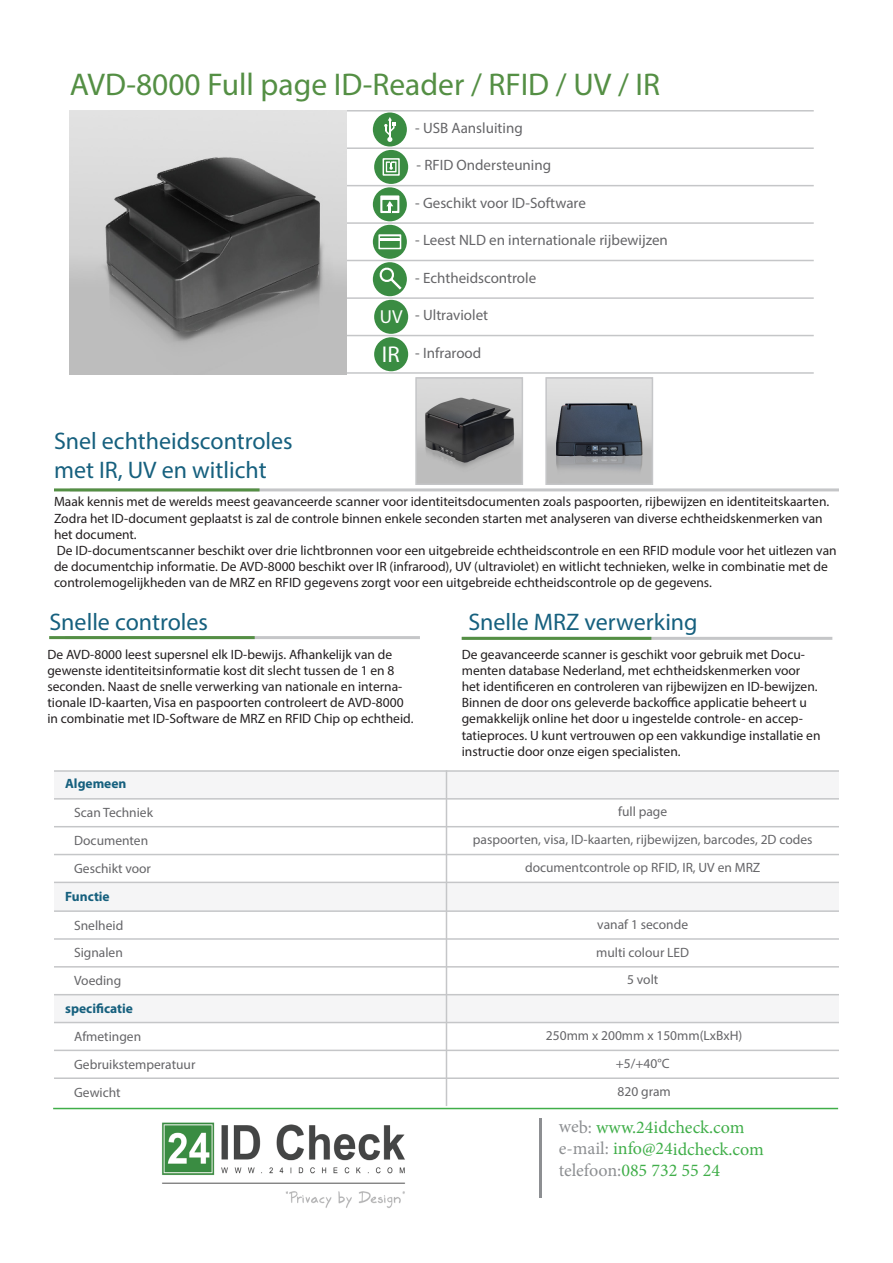
<style>
.page{position:relative;width:893px;height:1263px;background:#fff}
.page>*{position:absolute;margin:0;border:0;box-sizing:border-box;transform-origin:0 0}
.t1{font:31.5px "Myriad Pro";color:#548f44}
.t2{font:24px "Myriad Pro";color:#16607e}
.t3{font:22.95px "Myriad Pro";color:#fff}
.t4{font:18.9px "Myriad Pro";color:#fff}
.t5{font:18px/21.6px "Minion Pro";letter-spacing:-.005em;color:#40ae49}
.t6{font:15px "Myriad Pro";color:#656568}
.t7{font:13.5px/16.2px "Myriad Pro";color:#231f20}
.t8{font:13.5px "Myriad Pro";color:#656568}
.t9{font:700 13.5px "Myriad Pro";color:#16607e}
.s1{color:#8d8f92}
</style>
<div class="page">
<hr style="left:539px;top:1119px;width:3px;height:79px;background:#8d8f92">
<hr style="left:53px;top:1108px;width:785px;height:1px;background:#40ae49">
<img style="left:162px;top:1122px;width:243px;height:86px">
<hr style="left:65px;top:636px;width:355px;height:3px;background:#c5c6c8">
<hr style="left:462px;top:637px;width:370px;height:3px;background:#c5c6c8">
<hr style="left:70px;top:488px;width:769px;height:3px;background:#c5c6c8">
<hr style="left:54px;top:488px;width:206px;height:3px;background:#548f44">
<hr style="left:49px;top:636px;width:206px;height:3px;background:#548f44">
<hr style="left:462px;top:637px;width:189px;height:3px;background:#548f44">
<hr style="left:346px;top:185px;width:468px;height:1px;background:#c5c6c8">
<hr style="left:346px;top:147px;width:468px;height:2px;background:#c5c6c8">
<hr style="left:346px;top:110px;width:468px;height:2px;background:#c5c6c8">
<hr style="left:346px;top:297px;width:468px;height:2px;background:#c5c6c8">
<hr style="left:346px;top:222px;width:468px;height:2px;background:#c5c6c8">
<hr style="left:346px;top:335px;width:468px;height:1px;background:#c5c6c8">
<hr style="left:346px;top:260px;width:468px;height:1px;background:#c5c6c8">
<hr style="left:346px;top:372px;width:468px;height:2px;background:#c5c6c8">
<div style="left:373px;top:112px;width:34px;height:34px;background:#3a8c42;border-radius:50%"></div>
<svg style="left:384px;top:117px;width:11px;height:25px"></svg>
<div style="left:373px;top:225px;width:34px;height:34px;background:#3a8c42;border-radius:50%"></div>
<div style="left:378px;top:234px;width:23px;height:15px;background:#fff"></div>
<div style="left:380px;top:236px;width:20px;height:12px;background:#3a8c42"></div>
<hr style="left:380px;top:238px;width:20px;height:3px;background:#fff">
<div style="left:374px;top:150px;width:34px;height:34px;background:#3a8c42;border-radius:50%"></div>
<svg style="left:383px;top:158px;width:17px;height:18px"></svg>
<svg style="left:384px;top:160px;width:14px;height:14px"></svg>
<div style="left:386px;top:161px;width:10px;height:11px;background:#e4efe5"></div>
<div style="left:387px;top:163px;width:8px;height:8px;background:#3a8c42"></div>
<svg style="left:389px;top:161px;width:6px;height:9px"></svg>
<div style="left:373px;top:187px;width:34px;height:34px;background:#3a8c42;border-radius:50%"></div>
<svg style="left:380px;top:195px;width:19px;height:18px"></svg>
<div style="left:382px;top:200px;width:15px;height:11px;background:#3a8c42"></div>
<svg style="left:386px;top:201px;width:7px;height:12px"></svg>
<div style="left:374px;top:300px;width:34px;height:34px;background:#3a8c42;border-radius:50%"></div>
<div style="left:374px;top:337px;width:34px;height:34px;background:#3a8c42;border-radius:50%"></div>
<div style="left:54px;top:771px;width:785px;height:28px;background:#f5f5f6"></div>
<div style="left:54px;top:882px;width:785px;height:29px;background:#f5f5f6"></div>
<div style="left:54px;top:995px;width:785px;height:27px;background:#f5f5f6"></div>
<hr style="left:54px;top:770px;width:785px;height:2px;background:#c5c6c8">
<hr style="left:446px;top:770px;width:1px;height:336px;background:#c5c6c8">
<hr style="left:54px;top:798px;width:785px;height:1px;background:#c5c6c8">
<hr style="left:54px;top:826px;width:785px;height:1px;background:#c5c6c8">
<hr style="left:54px;top:854px;width:785px;height:1px;background:#c5c6c8">
<hr style="left:54px;top:882px;width:785px;height:1px;background:#c5c6c8">
<hr style="left:54px;top:910px;width:785px;height:2px;background:#c5c6c8">
<hr style="left:54px;top:938px;width:785px;height:2px;background:#c5c6c8">
<hr style="left:54px;top:966px;width:785px;height:1px;background:#c5c6c8">
<hr style="left:54px;top:994px;width:785px;height:1px;background:#c5c6c8">
<hr style="left:54px;top:1022px;width:785px;height:1px;background:#c5c6c8">
<hr style="left:54px;top:1049px;width:785px;height:2px;background:#c5c6c8">
<hr style="left:54px;top:1077px;width:785px;height:2px;background:#c5c6c8">
<img style="left:418px;top:380px;width:102px;height:102px">
<div style="left:415px;top:377px;width:108px;height:108px;border:2px solid #c5c6c8"></div>
<img style="left:548px;top:380px;width:102px;height:102px">
<div style="left:545px;top:377px;width:108px;height:108px;border:2px solid #c5c6c8"></div>
<div style="left:373px;top:262px;width:34px;height:34px;background:#3a8c42;border-radius:50%"></div>
<svg style="left:379px;top:267px;width:23px;height:23px"></svg>
<img style="left:70px;top:111px;width:276px;height:263px">
<p class="t1" style="left:70px;top:65px;width:592px">AVD-8000 Full page ID-Reader / RFID / UV / IR</p>
<p class="t6" style="left:415px;top:119px;width:109px">- USB Aansluiting</p>
<p class="t6" style="left:417px;top:156px;width:136px">- RFID Ondersteuning</p>
<p class="t2" style="left:54px;top:426px;width:240px">Snel echtheidscontroles</p>
<p class="t2" style="left:54px;top:455px;width:214px">met IR, UV en witlicht</p>
<h3 class="t4" style="left:380px;top:305px;width:24px">UV</h3>
<h3 class="t3" style="left:382px;top:341px;width:19px">IR</h3>
<p class="t6" style="left:415px;top:194px;width:172px">- Geschikt voor ID-Software</p>
<p class="t6" style="left:415px;top:231px;width:254px">- Leest NLD en internationale rijbewijzen</p>
<p class="t6" style="left:415px;top:268px;width:122px">- Echtheidscontrole</p>
<p class="t6" style="left:415px;top:306px;width:74px">- Ultraviolet</p>
<p class="t6" style="left:415px;top:344px;width:67px">- Infrarood</p>
<p class="t7" style="left:54px;top:493px;width:777px">Maak kennis met de werelds meest geavanceerde scanner voor identiteitsdocumenten zoals paspoorten, rijbewijzen en identiteitskaarten.<br>Zodra het ID-document geplaatst is zal de controle binnen enkele seconden starten met analyseren van diverse echtheidskenmerken van het document.</p>
<p class="t7" style="left:54px;top:542px;width:784px">De ID-documentscanner beschikt over drie lichtbronnen voor een uitgebreide echtheidscontrole en een RFID module voor het uitlezen van de documentchip informatie. De AVD-8000 beschikt over IR (infrarood), UV (ultraviolet) en witlicht technieken, welke in combinatie met de controlemogelijkheden van de MRZ en RFID gegevens zorgt voor een uitgebreide echtheidscontrole op de gegevens.</p>
<p class="t2" style="left:49px;top:607px;width:160px">Snelle controles</p>
<p class="t2" style="left:468px;top:607px;width:231px">Snelle MRZ verwerking</p>
<p class="t7" style="left:47px;top:646px;width:368px">De AVD-8000 leest supersnel elk ID-bewijs. Afhankelijk van de gewenste identiteitsinformatie kost dit slecht tussen de 1 en 8 seconden. Naast de snelle verwerking van nationale en interna&shy;tionale ID-kaarten, Visa en paspoorten controleert de AVD-8000 in combinatie met ID-Software de MRZ en RFID Chip op echtheid.</p>
<p class="t7" style="left:462px;top:646px;width:360px">De geavanceerde scanner is geschikt voor gebruik met Docu&shy;menten database Nederland, met echtheidskenmerken voor het identificeren en controleren van rijbewijzen en ID-bewijzen.<br>Binnen de door ons geleverde backoffice applicatie beheert u gemakkelijk online het door u ingestelde controle- en accep&shy;tatieproces. U kunt vertrouwen op een vakkundige installatie en instructie door onze eigen specialisten.</p>
<p class="t9" style="left:65px;top:774px;width:63px">Algemeen</p>
<p class="t8" style="left:74px;top:804px;width:80px">Scan Techniek</p>
<p class="t8" style="left:74px;top:832px;width:76px">Documenten</p>
<p class="t8" style="left:74px;top:860px;width:78px">Geschikt voor</p>
<p class="t9" style="left:65px;top:888px;width:46px">Functie</p>
<p class="t8" style="left:74px;top:917px;width:51px">Snelheid</p>
<p class="t8" style="left:74px;top:944px;width:50px">Signalen</p>
<p class="t8" style="left:74px;top:972px;width:49px">Voeding</p>
<p class="t9" style="left:65px;top:1000px;width:69px">specificatie</p>
<p class="t8" style="left:74px;top:1028px;width:69px">Afmetingen</p>
<p class="t8" style="left:74px;top:1056px;width:123px">Gebruikstemperatuur</p>
<p class="t8" style="left:74px;top:1084px;width:48px">Gewicht</p>
<p class="t8" style="left:618px;top:804px;width:51px">full page</p>
<p class="t8" style="left:473px;top:831px;width:341px">paspoorten, visa, ID-kaarten, rijbewijzen, barcodes, 2D codes</p>
<p class="t8" style="left:525px;top:859px;width:237px">documentcontrole op RFID, IR, UV en MRZ</p>
<p class="t8" style="left:597px;top:916px;width:92px">vanaf 1 seconde</p>
<p class="t8" style="left:596px;top:944px;width:95px">multi colour LED</p>
<p class="t8" style="left:627px;top:971px;width:33px">5 volt</p>
<p class="t8" style="left:546px;top:1027px;width:198px">250mm x 200mm x 150mm(LxBxH)</p>
<p class="t8" style="left:616px;top:1055px;width:55px">+5/+40°C</p>
<p class="t8" style="left:618px;top:1083px;width:55px">820 gram</p>
<h3 class="t5" style="left:559px;top:1116px;width:207px"><span class="s1">web:</span> www.24idcheck.com <span class="s1">e-mail:</span> info@24idcheck.com <span class="s1">telefoon:</span>085 732 55 24</h3>
</div>
